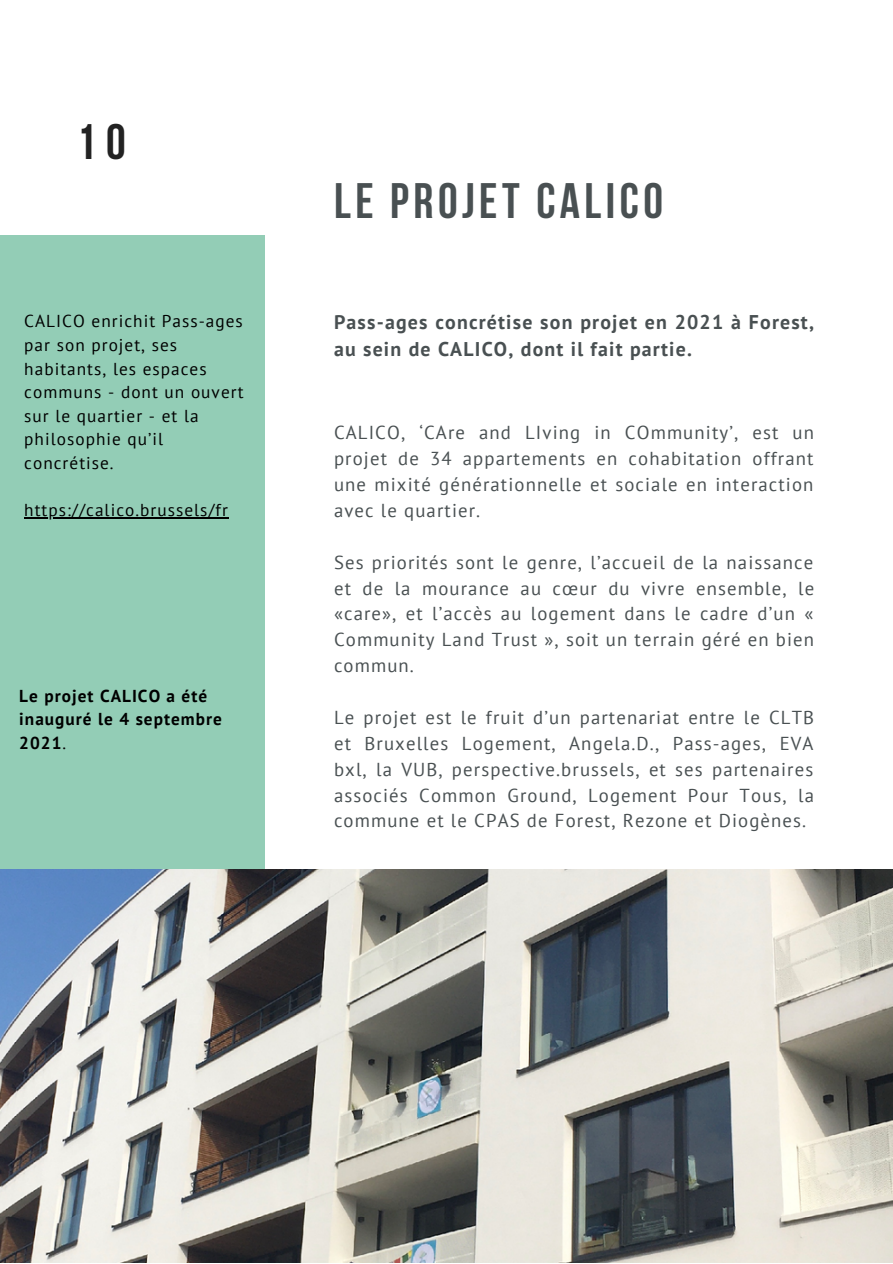
<style>
.page{position:relative;width:893px;height:1264px;background:#fff}
.page>*{position:absolute;margin:0;border:0;box-sizing:border-box;transform-origin:0 0}
.t1{font:700 49.65px "Bebas Neue";letter-spacing:.09em;color:#495052}
.t2{font:700 49.65px "Bebas Neue";color:#222}
.t3{font:700 19.8px/27px "PT Sans";letter-spacing:.06em;color:#495052}
.t4{font:18.75px/25.8px "PT Sans";letter-spacing:.06em;color:#495052;text-align:justify}
.t5{font:17.25px/23.5px "PT Sans";letter-spacing:.06em;color:#000}
.t6{font:700 17.25px/23.5px "PT Sans";letter-spacing:.06em;color:#000}
.s1{font-weight:400}
</style>
<div class="page">
<div style="left:0;top:236px;width:264px;height:1026px;background:#93cdb6"></div>
<img style="left:0;top:869px;width:892px;height:393px">
<hr style="left:24px;top:517px;width:205px;height:1px;background:#000">
<h1 class="t2" style="left:76px;top:121px;width:51px">10</h1>
<p class="t5" style="left:24px;top:309px;width:221px">CALICO enrichit Pass-ages par son projet, ses habitants, les espaces communs - dont un ouvert sur le quartier - et la philosophie qu’il concrétise.</p>
<p class="t5" style="left:24px;top:498px;width:205px">https://calico.brussels/fr</p>
<p class="t6" style="left:19px;top:683px;width:204px">Le projet CALICO a été inauguré le 4 septembre<br>2021<span class="s1">.</span></p>
<h1 class="t1" style="left:334px;top:180px;width:330px">LE PROJET CALICO</h1>
<p class="t3" style="left:334px;top:308px;width:481px">Pass-ages concrétise son projet en 2021 à Forest, au sein de CALICO, dont il fait partie.</p>
<p class="t4" style="left:334px;top:419px;width:481px">CALICO, ‘CAre and LIving in COmmunity’, est un projet de 34 appartements en cohabitation offrant une mixité générationnelle et sociale en interaction avec le quartier.</p>
<p class="t4" style="left:334px;top:549px;width:481px">Ses priorités sont le genre, l’accueil de la naissance et de la mourance au cœur du vivre ensemble, le «care», et l’accès au logement dans le cadre d’un « Community Land Trust », soit un terrain géré en bien commun.</p>
<p class="t4" style="left:334px;top:704px;width:481px">Le projet est le fruit d’un partenariat entre le CLTB et Bruxelles Logement, Angela.D., Pass-ages, EVA bxl, la VUB, perspective.brussels, et ses partenaires associés Common Ground, Logement Pour Tous, la commune et le CPAS de Forest, Rezone et Diogènes.</p>
</div>
